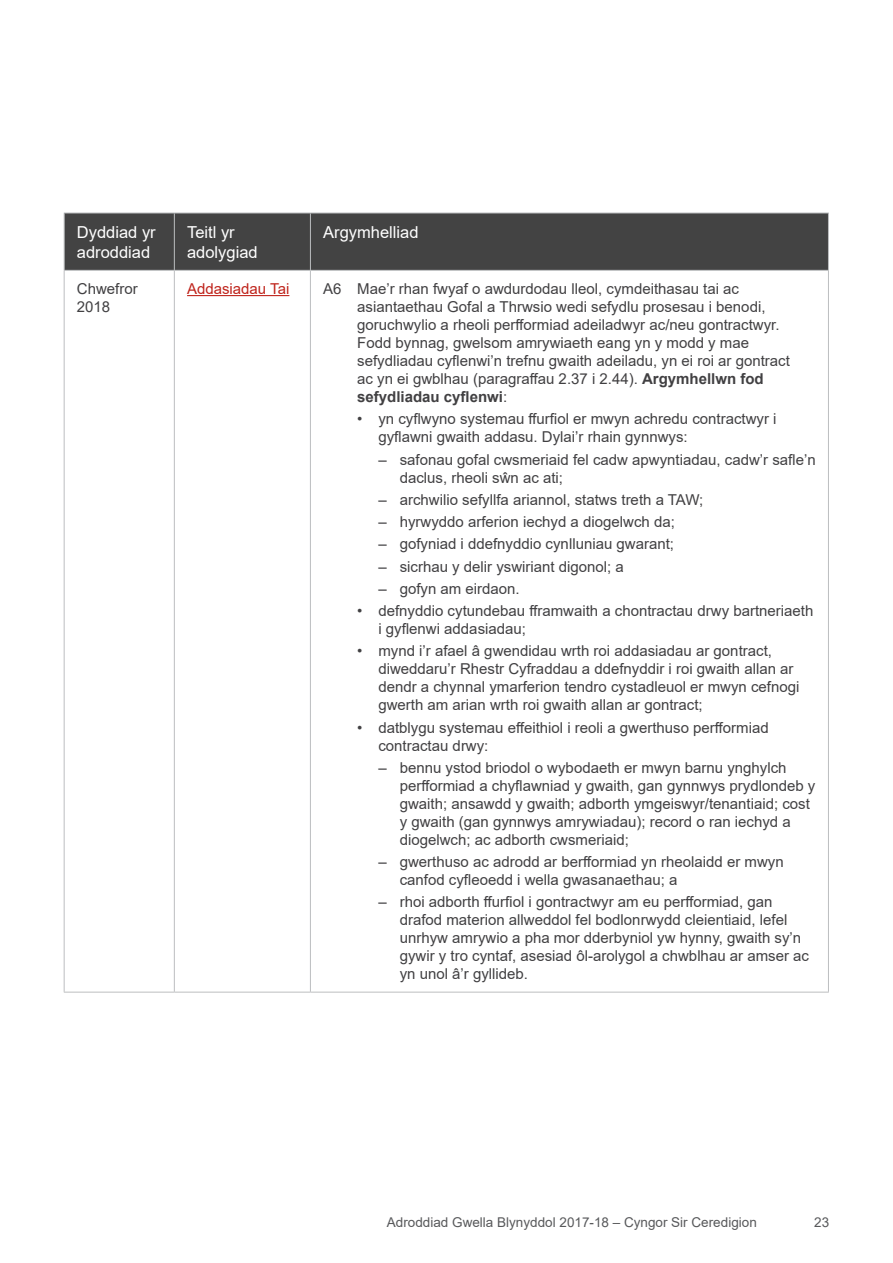
<style>
.page{position:relative;width:893px;height:1263px;background:#fff}
.page>*{position:absolute;margin:0;border:0;box-sizing:border-box;transform-origin:0 0}
.t1{font:16.5px/19.8px "Arial";color:#fff}
.t2{font:15px/18px "Arial";color:#414042}
.t3{font:15px "Arial";color:#bf231b}
.t4{font:13.5px "Arial";color:#58595b}
.s1{font-weight:700}
</style>
<div class="page">
<div style="left:65px;top:214px;width:763px;height:56px;background:#434343"></div>
<hr style="left:64px;top:213px;width:110px;height:1px;background:#bcbec0">
<hr style="left:64px;top:213px;width:1px;height:57px;background:#bcbec0">
<hr style="left:174px;top:213px;width:136px;height:1px;background:#bcbec0">
<hr style="left:174px;top:213px;width:1px;height:57px;background:#bcbec0">
<hr style="left:310px;top:213px;width:519px;height:1px;background:#bcbec0">
<hr style="left:310px;top:213px;width:1px;height:57px;background:#bcbec0">
<hr style="left:828px;top:213px;width:1px;height:57px;background:#bcbec0">
<hr style="left:64px;top:270px;width:110px;height:1px;background:#bcbec0">
<hr style="left:64px;top:271px;width:1px;height:721px;background:#bcbec0">
<hr style="left:174px;top:270px;width:136px;height:1px;background:#bcbec0">
<hr style="left:174px;top:271px;width:1px;height:721px;background:#bcbec0">
<hr style="left:310px;top:270px;width:519px;height:1px;background:#bcbec0">
<hr style="left:310px;top:271px;width:1px;height:721px;background:#bcbec0">
<hr style="left:828px;top:271px;width:1px;height:721px;background:#bcbec0">
<hr style="left:64px;top:992px;width:110px;height:1px;background:#bcbec0">
<hr style="left:174px;top:992px;width:136px;height:1px;background:#bcbec0">
<hr style="left:310px;top:992px;width:519px;height:1px;background:#bcbec0">
<hr style="left:187px;top:295px;width:102px;height:1px;background:#bf231b">
<p class="t1" style="left:77px;top:222px;width:80px">Dyddiad yr adroddiad</p>
<p class="t1" style="left:187px;top:222px;width:72px">Teitl yr adolygiad</p>
<p class="t1" style="left:323px;top:222px;width:97px">Argymhelliad</p>
<p class="t2" style="left:77px;top:280px;width:62px">Chwefror<br>2018</p>
<p class="t3" style="left:187px;top:278px;width:104px">Addasiadau Tai</p>
<p class="t2" style="left:357px;top:280px;width:434px;text-indent:-34px">A6 Mae’r rhan fwyaf o awdurdodau lleol, cymdeithasau tai ac asiantaethau Gofal a Thrwsio wedi sefydlu prosesau i benodi, goruchwylio a rheoli perfformiad adeiladwyr ac/neu gontractwyr.<br>Fodd bynnag, gwelsom amrywiaeth eang yn y modd y mae sefydliadau cyflenwi’n trefnu gwaith adeiladu, yn ei roi ar gontract ac yn ei gwblhau (paragraffau 2.37 i 2.44). <span class="s1">Argymhellwn fod sefydliadau cyflenwi</span>:</p>
<p class="t2" style="left:378px;top:410px;width:400px;text-indent:-21px">• yn cyflwyno systemau ffurfiol er mwyn achredu contractwyr i gyflawni gwaith addasu. Dylai’r rhain gynnwys:</p>
<p class="t2" style="left:400px;top:450px;width:417px;text-indent:-21px">‒ safonau gofal cwsmeriaid fel cadw apwyntiadau, cadw’r safle’n daclus, rheoli sŵn ac ati;</p>
<p class="t2" style="left:378px;top:488px;width:326px;line-height:22.2px">‒ archwilio sefyllfa ariannol, statws treth a TAW; ‒ hyrwyddo arferion iechyd a diogelwch da;<br>‒ gofyniad i ddefnyddio cynlluniau gwarant;<br>‒ sicrhau y delir yswiriant digonol; a<br>‒ gofyn am eirdaon.</p>
<p class="t2" style="left:378px;top:602px;width:436px;text-indent:-21px">• defnyddio cytundebau fframwaith a chontractau drwy bartneriaeth i gyflenwi addasiadau;</p>
<p class="t2" style="left:378px;top:642px;width:423px;text-indent:-21px">• mynd i’r afael â gwendidau wrth roi addasiadau ar gontract, diweddaru’r Rhestr Cyfraddau a ddefnyddir i roi gwaith allan ar dendr a chynnal ymarferion tendro cystadleuol er mwyn cefnogi gwerth am arian wrth roi gwaith allan ar gontract;</p>
<p class="t2" style="left:378px;top:718px;width:392px;text-indent:-21px">• datblygu systemau effeithiol i reoli a gwerthuso perfformiad contractau drwy:</p>
<p class="t2" style="left:400px;top:758px;width:417px;text-indent:-21px">‒ bennu ystod briodol o wybodaeth er mwyn barnu ynghylch perfformiad a chyflawniad y gwaith, gan gynnwys prydlondeb y gwaith; ansawdd y gwaith; adborth ymgeiswyr/tenantiaid; cost y gwaith (gan gynnwys amrywiadau); record o ran iechyd a diogelwch; ac adborth cwsmeriaid;</p>
<p class="t2" style="left:400px;top:853px;width:386px;text-indent:-21px">‒ gwerthuso ac adrodd ar berfformiad yn rheolaidd er mwyn canfod cyfleoedd i wella gwasanaethau; a</p>
<p class="t2" style="left:400px;top:893px;width:411px;text-indent:-21px">‒ rhoi adborth ffurfiol i gontractwyr am eu perfformiad, gan drafod materion allweddol fel bodlonrwydd cleientiaid, lefel unrhyw amrywio a pha mor dderbyniol yw hynny, gwaith sy’n gywir y tro cyntaf, asesiad ôl-arolygol a chwblhau ar amser ac yn unol â’r gyllideb.</p>
<p class="t4" style="left:387px;top:1213px;width:371px">Adroddiad Gwella Blynyddol 2017-18 – Cyngor Sir Ceredigion</p>
<p class="t4" style="left:814px;top:1213px;width:17px">23</p>
</div>
